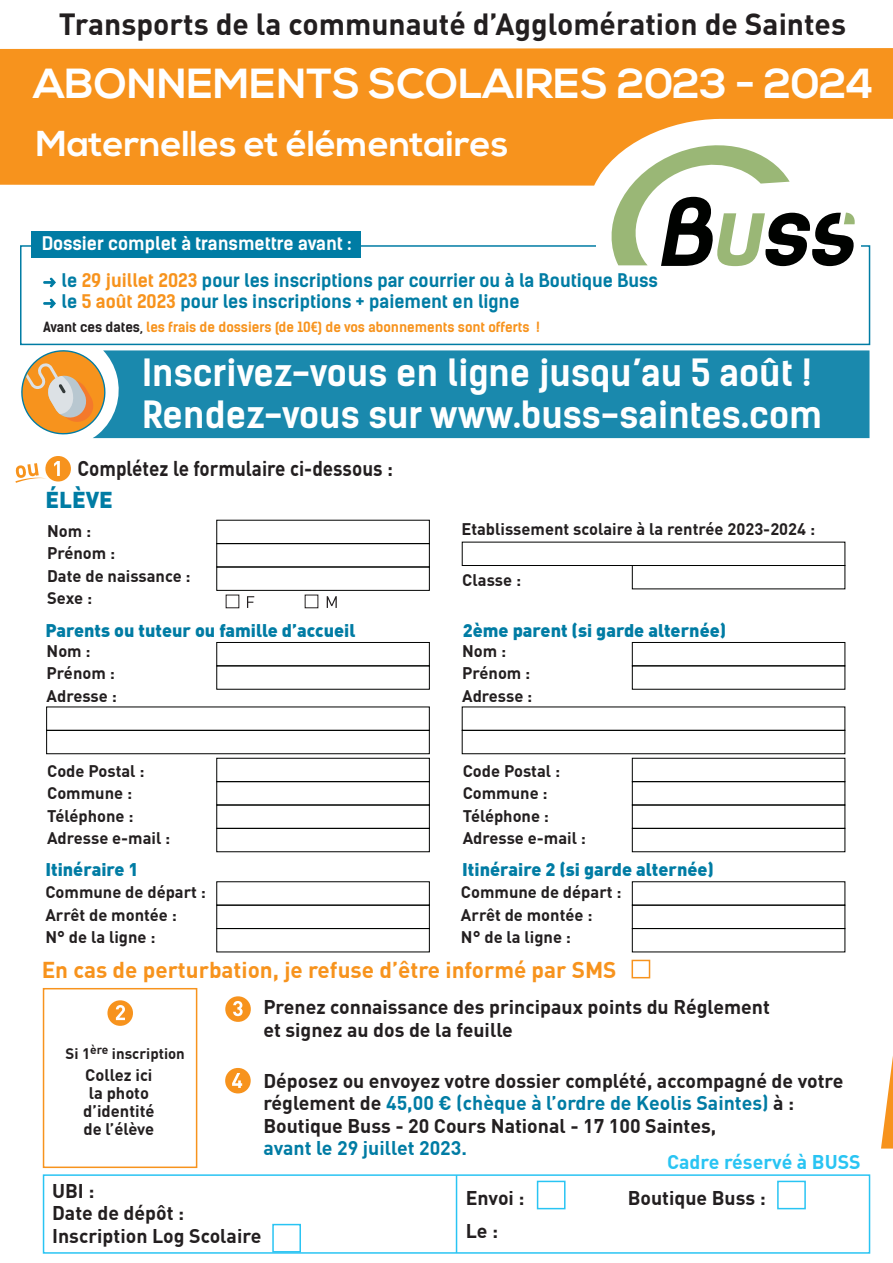
<style>
.page{position:relative;width:893px;height:1263px;background:#fff}
.page>*{position:absolute;margin:0;border:0;box-sizing:border-box;transform-origin:0 0}
.t1{font:700 42px "Nexa";color:#fff}
.t2{font:700 36px/42px "Kelson Sans";color:#fff}
.t3{font:700 36px "Nexa";color:#fff}
.t4{font:700 30px "DIN Pro";color:#231f20}
.t5{font:700 22.5px "DIN Pro";color:#f7931d}
.t6{font:900 22.5px "DIN Pro";color:#007ca4}
.t7{font:700 21px "DIN Pro";color:#231f20;scale:.9 1}
.t8{font:700 19.5px/22.5px "DIN Pro";color:#231f20}
.t9{font:700 19.5px "DIN Pro";color:#007ca4}
.t10{font:700 19.5px "DIN Pro";color:#29c4f3}
.t11{font:700 18px/21px "Kelson Sans";color:#007ca4}
.t12{font:900 18px "DIN Pro";color:#007ca4}
.t13{font:700 18px "Kelson Sans";color:#fff}
.t14{font:700 16.5px/22.5px "DIN Pro";color:#231f20}
.t15{font:700 15px "DIN Pro";color:#231f20}
.t16{font:700 13.5px "Kelson Sans";color:#f7931d}
.s1{color:#f7931d}
.s2{color:#231f20}
.s3{color:#007ca4}
</style>
<div class="page">
<svg style="left:881px;top:1056px;width:12px;height:92px"></svg>
<div style="left:0;top:48px;width:893px;height:138px;background:#f7931d"></div>
<div style="left:20px;top:245px;width:850px;height:100px;border:2px solid #007ca4"></div>
<div style="left:32px;top:232px;width:329px;height:26px;background:#007ca4"></div>
<div style="left:596px;top:245px;width:265px;height:34px;background:#fff"></div>
<svg style="left:43px;top:278px;width:13px;height:9px"></svg>
<svg style="left:43px;top:299px;width:13px;height:9px"></svg>
<svg style="left:20px;top:343px;width:91px;height:96px"></svg>
<div style="left:93px;top:350px;width:776px;height:88px;background:#1a89ad"></div>
<svg style="left:225px;top:996px;width:26px;height:26px"></svg>
<svg style="left:225px;top:1068px;width:26px;height:25px"></svg>
<div style="left:43px;top:988px;width:154px;height:180px;border:2px solid #f7931d"></div>
<svg style="left:107px;top:1000px;width:26px;height:26px"></svg>
<svg style="left:15px;top:456px;width:56px;height:27px"></svg>
<svg style="left:600px;top:136px;width:257px;height:130px"></svg>
<div style="left:632px;top:565px;width:213px;height:24px;border:1px solid #000200"></div>
<svg style="left:247px;top:596px;width:7px;height:12px"></svg>
<svg style="left:327px;top:596px;width:10px;height:12px"></svg>
<div style="left:216px;top:543px;width:214px;height:24px;border:1px solid #000200"></div>
<div style="left:216px;top:567px;width:214px;height:24px;border:1px solid #000200"></div>
<div style="left:46px;top:730px;width:384px;height:24px;border:1px solid #000200"></div>
<div style="left:216px;top:642px;width:214px;height:24px;border:1px solid #000200"></div>
<div style="left:216px;top:665px;width:214px;height:25px;border:1px solid #000200"></div>
<div style="left:216px;top:781px;width:214px;height:24px;border:1px solid #000200"></div>
<div style="left:216px;top:828px;width:214px;height:24px;border:1px solid #000200"></div>
<div style="left:216px;top:905px;width:214px;height:24px;border:1px solid #000200"></div>
<div style="left:216px;top:928px;width:214px;height:24px;border:1px solid #000200"></div>
<div style="left:462px;top:730px;width:383px;height:24px;border:1px solid #000200"></div>
<div style="left:632px;top:642px;width:213px;height:24px;border:1px solid #000200"></div>
<div style="left:632px;top:665px;width:213px;height:25px;border:1px solid #000200"></div>
<div style="left:632px;top:781px;width:213px;height:24px;border:1px solid #000200"></div>
<div style="left:632px;top:828px;width:213px;height:24px;border:1px solid #000200"></div>
<div style="left:632px;top:905px;width:213px;height:24px;border:1px solid #000200"></div>
<div style="left:632px;top:928px;width:213px;height:24px;border:1px solid #000200"></div>
<div style="left:632px;top:960px;width:18px;height:18px;border:2px solid #f7931d"></div>
<div style="left:43px;top:1174px;width:827px;height:80px;border:2px solid #29c4f3"></div>
<hr style="left:456px;top:1175px;width:1px;height:78px;background:#29c4f3">
<div style="left:537px;top:1181px;width:28px;height:28px;border:2px solid #29c4f3"></div>
<div style="left:777px;top:1181px;width:29px;height:28px;border:2px solid #29c4f3"></div>
<div style="left:272px;top:1224px;width:29px;height:28px;border:2px solid #29c4f3"></div>
<h3 class="t4" style="left:59px;top:4px;width:789px">Transports de la communauté d’Agglomération de Saintes</h3>
<h1 class="t1" style="left:33px;top:60px;width:842px">ABONNEMENTS SCOLAIRES 2023 - 2024</h1>
<h2 class="t3" style="left:36px;top:123px;width:474px">Maternelles et élémentaires</h2>
<p class="t13" style="left:42px;top:232px;width:312px">Dossier complet à transmettre avant :</p>
<p class="t11" style="left:61px;top:270px;width:598px">le <span class="s1">29 juillet 2023</span> pour les inscriptions par courrier ou à la Boutique Buss le <span class="s1">5 août 2023</span> pour les inscriptions + paiement en ligne</p>
<p class="t16" style="left:43px;top:318px;width:498px"><span class="s2">Avant ces dates,</span> les frais de dossiers (de 10€) de vos abonnements sont offerts !</p>
<h2 class="t2" style="left:142px;top:351px;width:682px">Inscrivez-vous en ligne jusqu’au 5 août !<br>Rendez-vous sur www.buss-saintes.com</h2>
<p class="t7" style="left:77px;top:454px;width:352px">Complétez le formulaire ci-dessous :</p>
<h3 class="t6" style="left:45px;top:485px;width:69px">ÉLÈVE</h3>
<p class="t14" style="left:47px;top:519px;width:145px">Nom :<br>Prénom :<br>Date de naissance :<br>Sexe :</p>
<p class="t12" style="left:45px;top:619px;width:312px">Parents ou tuteur ou famille d’accueil</p>
<p class="t14" style="left:47px;top:639px;width:72px">Nom :<br>Prénom :<br>Adresse :</p>
<p class="t14" style="left:47px;top:759px;width:125px">Code Postal :<br>Commune :<br>Téléphone :<br>Adresse e-mail :</p>
<p class="t12" style="left:45px;top:857px;width:95px">Itinéraire 1</p>
<p class="t14" style="left:45px;top:881px;width:162px">Commune de départ :<br>Arrêt de montée :<br>N° de la ligne :</p>
<p class="t14" style="left:461px;top:517px;width:355px">Etablissement scolaire à la rentrée 2023-2024 :</p>
<p class="t14" style="left:462px;top:568px;width:60px">Classe :</p>
<p class="t12" style="left:463px;top:619px;width:265px">2ème parent (si garde alternée)</p>
<p class="t14" style="left:462px;top:639px;width:72px">Nom :<br>Prénom :<br>Adresse :</p>
<p class="t14" style="left:463px;top:759px;width:125px">Code Postal :<br>Commune :<br>Téléphone :<br>Adresse e-mail :</p>
<p class="t12" style="left:462px;top:857px;width:253px">Itinéraire 2 (si garde alternée)</p>
<p class="t14" style="left:461px;top:881px;width:162px">Commune de départ :<br>Arrêt de montée :<br>N° de la ligne :</p>
<h3 class="t5" style="left:42px;top:955px;width:576px">En cas de perturbation, je refuse d’être informé par SMS</h3>
<p class="t15" style="left:66px;top:1043px;width:121px">Si 1<sup>ère</sup> inscription</p>
<p class="t14" style="left:83px;top:1066px;width:73px;line-height:18px;text-align:center">Collez ici la photo d’identité de l’élève</p>
<p class="t8" style="left:263px;top:995px;width:508px">Prenez connaissance des principaux points du Réglement et signez au dos de la feuille</p>
<p class="t8" style="left:263px;top:1069px;width:582px">Déposez ou envoyez votre dossier complété, accompagné de votre réglement de <span class="s3">45,00 € (chèque à l’ordre de Keolis Saintes)</span> à :<br>Boutique Buss - 20 Cours National - 17 100 Saintes,</p>
<p class="t9" style="left:263px;top:1135px;width:205px">avant le 29 juillet 2023.</p>
<p class="t10" style="left:667px;top:1149px;width:195px">Cadre réservé à BUSS</p>
<p class="t8" style="left:52px;top:1179px;width:211px">UBI :<br>Date de dépôt :<br>Inscription Log Scolaire</p>
<p class="t8" style="left:466px;top:1186px;width:60px">Envoi :</p>
<p class="t8" style="left:628px;top:1186px;width:140px">Boutique Buss :</p>
<p class="t8" style="left:466px;top:1219px;width:34px">Le :</p>
</div>
